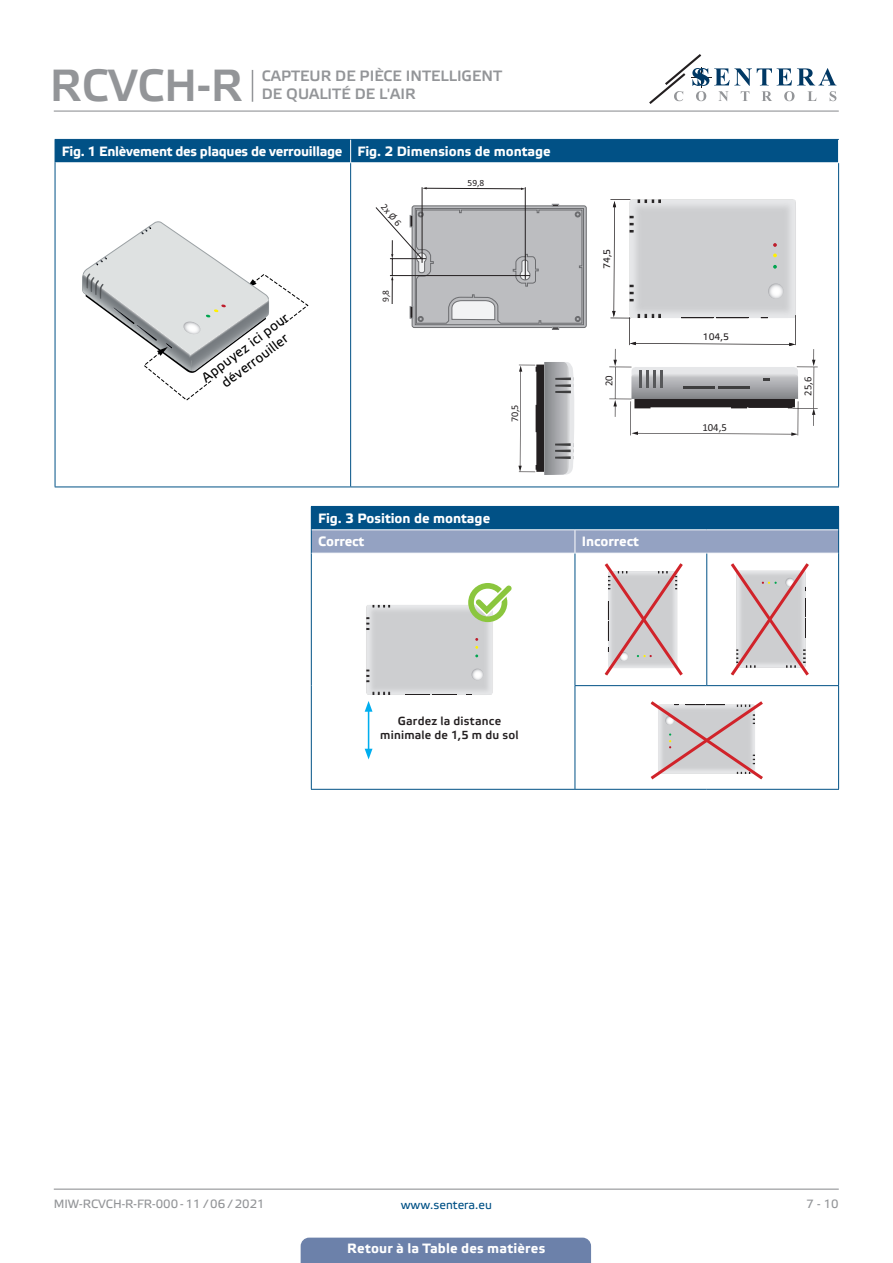
<style>
.page{position:relative;width:893px;height:1263px;background:#fff}
.page>*{position:absolute;margin:0;border:0;box-sizing:border-box;transform-origin:0 0}
.t1{font:45px "Etelka Medium Pro";color:#939598}
.t2{font:15px/18px "Etelka Medium Pro";color:#939598}
.head-table{font:700 13.5px "Etelka Text Pro";color:#fff}
.head-table-2{font:700 13.5px "Etelka Text Pro";letter-spacing:-.02em;color:#fff}
.TABLE_TEXT_WHITE{font:13.5px/16.2px "Etelka Text Pro";color:#000;text-align:center}
.t3{font:12px "Etelka Text Pro";color:#939598}
.t4{font:12px "Etelka Text Pro";color:#015186}
.TABLE_TEXT_WHITE-2{font:11.7px/14.1px "Etelka Medium Pro";letter-spacing:.02em;color:#231f20;text-align:center}
.t5{font:10.65px "Calibri";color:#231f20}
.t6{font:10.2px "Calibri";color:#231f20}
.t7{font:10.05px "Calibri";color:#231f20}
.t8{font:9.45px "Etelka Text Pro";color:#231f20}
.t9{font:9.45px "Calibri";color:#231f20}
</style>
<div class="page">
<hr style="left:54px;top:111px;width:785px;height:1px;background:#939598">
<hr style="left:54px;top:1188px;width:785px;height:2px;background:#939598">
<svg style="left:649px;top:54px;width:187px;height:50px"></svg>
<div style="left:301px;top:1237px;width:290px;height:26px;background:#6c81aa"></div>
<hr style="left:252px;top:70px;width:1px;height:32px;background:#939598">
<hr style="left:55px;top:163px;width:1px;height:324px;background:#015186">
<hr style="left:55px;top:487px;width:296px;height:1px;background:#015186">
<hr style="left:838px;top:163px;width:1px;height:324px;background:#015186">
<hr style="left:351px;top:487px;width:488px;height:1px;background:#015186">
<hr style="left:350px;top:163px;width:1px;height:324px;background:#015186">
<div style="left:55px;top:139px;width:784px;height:24px;background:#015186"></div>
<svg style="left:82px;top:222px;width:227px;height:179px"></svg>
<svg style="left:376px;top:187px;width:210px;height:142px"></svg>
<svg style="left:609px;top:199px;width:209px;height:237px"></svg>
<svg style="left:518px;top:362px;width:56px;height:113px"></svg>
<hr style="left:311px;top:506px;width:264px;height:1px;background:#015186">
<hr style="left:575px;top:506px;width:132px;height:1px;background:#015186">
<hr style="left:707px;top:506px;width:132px;height:1px;background:#015186">
<hr style="left:311px;top:553px;width:1px;height:133px;background:#015186">
<hr style="left:311px;top:686px;width:1px;height:103px;background:#015186">
<svg style="left:311px;top:507px;width:528px;height:46px;background:#4e7ca6"></svg>
<hr style="left:707px;top:529px;width:131px;height:1px;background:#fff">
<hr style="left:575px;top:553px;width:1px;height:132px;background:#015186">
<hr style="left:706px;top:553px;width:1px;height:132px;background:#015186">
<hr style="left:838px;top:553px;width:1px;height:132px;background:#015186">
<hr style="left:311px;top:789px;width:264px;height:1px;background:#015186">
<hr style="left:575px;top:686px;width:1px;height:103px;background:#015186">
<hr style="left:575px;top:685px;width:132px;height:1px;background:#015186">
<hr style="left:707px;top:685px;width:132px;height:1px;background:#015186">
<hr style="left:838px;top:686px;width:1px;height:103px;background:#015186">
<hr style="left:575px;top:789px;width:132px;height:1px;background:#015186">
<hr style="left:707px;top:789px;width:132px;height:1px;background:#015186">
<hr style="left:368px;top:709px;width:1px;height:42px;background:#00aeef">
<svg style="left:365px;top:701px;width:7px;height:11px"></svg>
<svg style="left:365px;top:749px;width:7px;height:10px"></svg>
<svg style="left:366px;top:583px;width:146px;height:112px"></svg>
<svg style="left:604px;top:563px;width:79px;height:113px"></svg>
<svg style="left:730px;top:563px;width:79px;height:113px"></svg>
<svg style="left:650px;top:701px;width:113px;height:79px"></svg>
<h1 class="t1" style="left:50px;top:61px;width:194px">RCVCH-R</h1>
<p class="t2" style="left:262px;top:67px;width:242px">CAPTEUR DE PIÈCE INTELLIGENT<br>DE QUALITÉ DE L'AIR</p>
<p class="head-table-2" style="left:62px;top:143px;width:282px">Fig. 1 Enlèvement des plaques de verrouillage</p>
<p class="head-table" style="left:357px;top:143px;width:195px">Fig. 2 Dimensions de montage</p>
<p class="TABLE_TEXT_WHITE" style="left:199px;top:373px;width:106px;rotate:-37deg">Appuyez ici pour déverrouiller</p>
<p class="t7" style="left:388px;top:201px;width:27px;rotate:50deg">2x Ø 6</p>
<p class="t9" style="left:380px;top:302px;width:13px;rotate:-90deg">9,8</p>
<p class="t9" style="left:467px;top:177px;width:18px">59,8</p>
<p class="t6" style="left:508px;top:422px;width:19px;rotate:-90deg">70,5</p>
<p class="t8" style="left:602px;top:269px;width:22px;rotate:-90deg">74,5</p>
<p class="t5" style="left:602px;top:386px;width:12px;rotate:-90deg">20</p>
<p class="head-table" style="left:318px;top:510px;width:174px">Fig. 3 Position de montage</p>
<p class="head-table" style="left:318px;top:533px;width:48px">Correct</p>
<p class="head-table" style="left:582px;top:533px;width:59px">Incorrect</p>
<p class="t8" style="left:703px;top:332px;width:28px">104,5</p>
<p class="t5" style="left:702px;top:421px;width:26px">104,5</p>
<p class="TABLE_TEXT_WHITE-2" style="left:380px;top:715px;width:140px">Gardez la distance minimale de 1,5 m du sol</p>
<p class="t5" style="left:801px;top:396px;width:20px;rotate:-90deg">25,6</p>
<p class="t3" style="left:54px;top:1197px;width:212px">MIW-RCVCH-R-FR-000 - 11 / 06 / 2021</p>
<p class="t4" style="left:401px;top:1198px;width:93px">www.sentera.eu</p>
<p class="t3" style="left:806px;top:1197px;width:34px">7 - 10</p>
<p class="head-table" style="left:347px;top:1239px;width:200px">Retour à la Table des matières</p>
</div>
